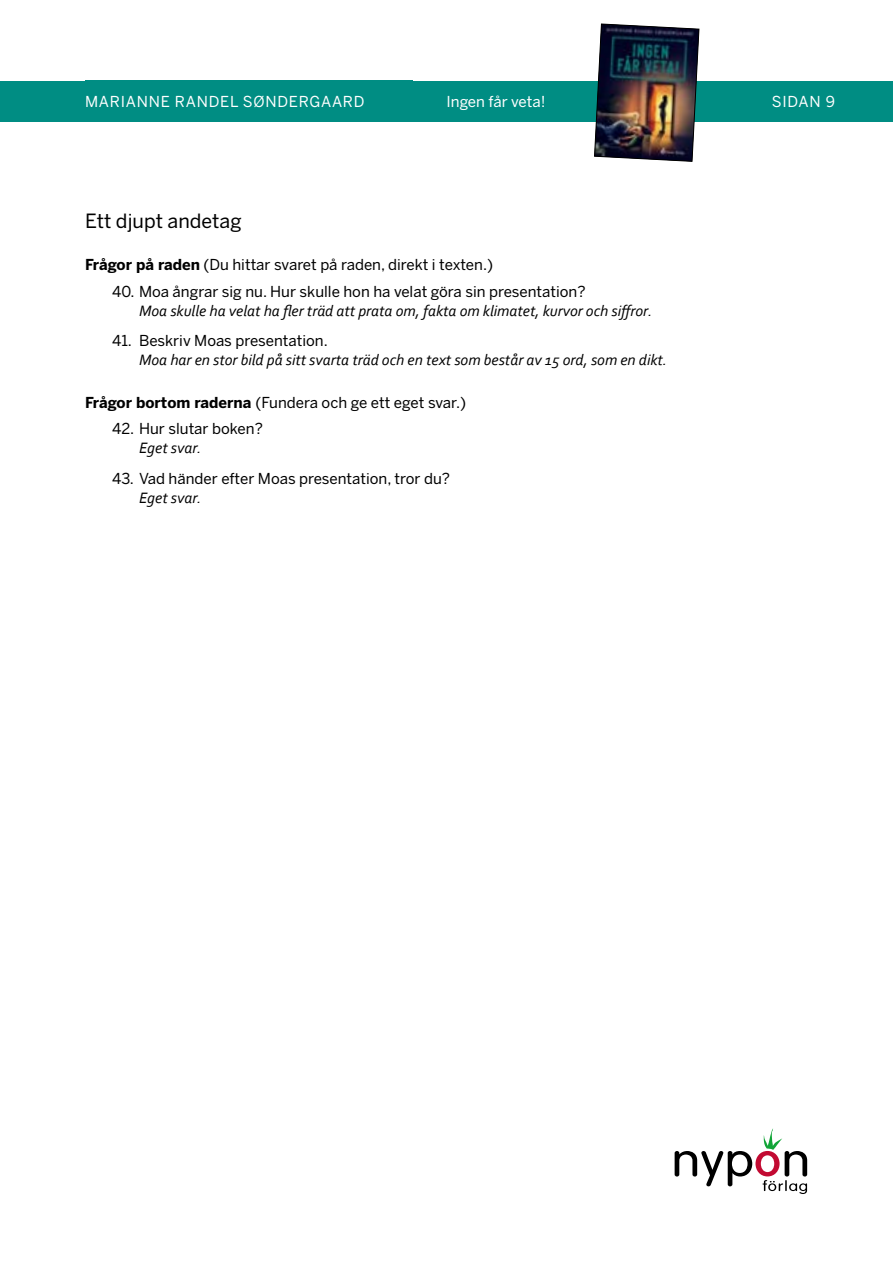
<style>
.page{position:relative;width:893px;height:1263px;background:#fff}
.page>*{position:absolute;margin:0;border:0;box-sizing:border-box;transform-origin:0 0}
.t1{font:19.5px "Benton Sans";color:#000}
.t2{font:italic 15.75px "Corbel";color:#000}
.t3{font:15px "Benton Sans";color:#000}
.t4{font:15px "Benton Sans";letter-spacing:.05em;color:#fff}
.t5{font:15px "Benton Sans";color:#fff}
.s1{font-weight:700}
</style>
<div class="page">
<div style="left:0;top:81px;width:893px;height:40px;background:#008d83"></div>
<div style="left:85px;top:80px;width:327px;height:41px;background:#008d83"></div>
<img style="left:594px;top:23px;width:105px;height:139px">
<svg style="left:675px;top:1128px;width:132px;height:66px"></svg>
<p class="t4" style="left:85px;top:92px;width:281px">MARIANNE RANDEL SØNDERGAARD</p>
<p class="t5" style="left:446px;top:92px;width:101px">Ingen får veta!</p>
<p class="t4" style="left:772px;top:92px;width:65px">SIDAN 9</p>
<h1 class="t1" style="left:85px;top:209px;width:158px">Ett djupt andetag</h1>
<p class="t3" style="left:85px;top:256px;width:410px"><span class="s1">Frågor på raden</span> (Du hittar svaret på raden, direkt i texten.)</p>
<p class="t3" style="left:112px;top:282px;width:475px">40. Moa ångrar sig nu. Hur skulle hon ha velat göra sin presentation?</p>
<p class="t2" style="left:139px;top:301px;width:515px">Moa skulle ha velat ha fler träd att prata om, fakta om klimatet, kurvor och siffror.</p>
<p class="t3" style="left:112px;top:332px;width:217px">41. Beskriv Moas presentation.</p>
<p class="t2" style="left:139px;top:350px;width:529px">Moa har en stor bild på sitt svarta träd och en text som består av 15 ord, som en dikt.</p>
<p class="t3" style="left:85px;top:393px;width:383px"><span class="s1">Frågor bortom raderna</span> (Fundera och ge ett eget svar.)</p>
<p class="t3" style="left:112px;top:420px;width:152px">42. Hur slutar boken?</p>
<p class="t2" style="left:139px;top:438px;width:64px">Eget svar.</p>
<p class="t3" style="left:112px;top:469px;width:340px">43. Vad händer efter Moas presentation, tror du?</p>
<p class="t2" style="left:139px;top:488px;width:64px">Eget svar.</p>
</div>
